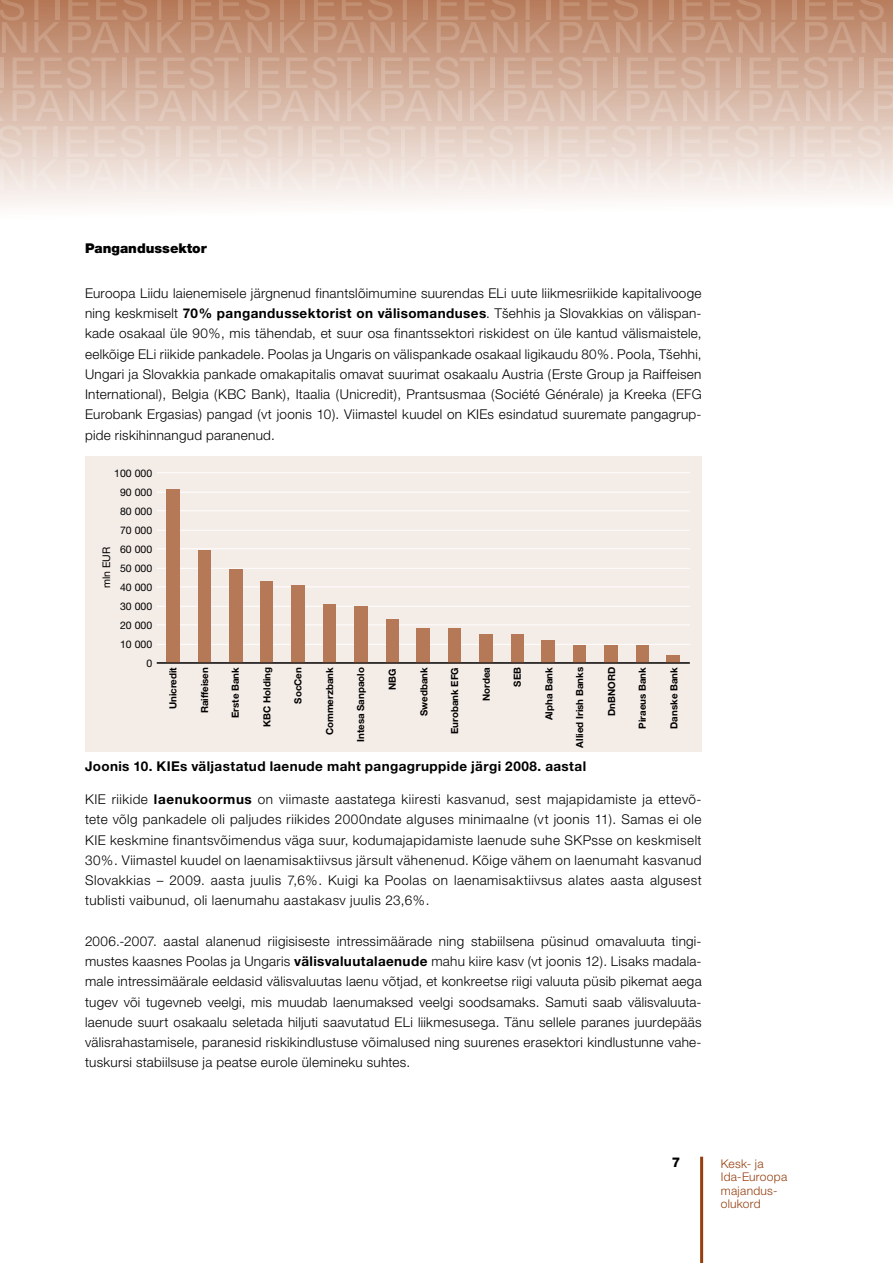
<style>
.page{position:relative;width:893px;height:1263px;background:#fff}
.page>*{position:absolute;margin:0;border:0;box-sizing:border-box;transform-origin:0 0}
.t1{font:300 13.5px/20.2px "Helvetica Neue";letter-spacing:.02em;color:#000;text-align:justify}
.t2{font:700 13.5px "Helvetica Neue";letter-spacing:.03em;color:#000}
.t3{font:900 13.5px "Helvetica Neue";color:#000}
.t4{font:800 13.5px "Helvetica Neue";color:#000}
.t5{font:300 12px/13.5px "Helvetica Neue";letter-spacing:.025em;color:#953f10}
.t6{font:10.5px "Helvetica Neue";color:#000}
.t7{font:700 9.75px "Helvetica Neue";color:#000}
.s1{font-weight:700}
</style>
<div class="page">
<div style="left:0;top:0;width:893px;height:221px;background:#fcf9f8"></div>
<hr style="left:700px;top:1157px;width:3px;height:106px;background:#953f10">
<svg style="left:0;top:0;width:893px;height:190px;background:#d7b7a6"></svg>
<div style="left:85px;top:456px;width:617px;height:296px;background:#f4ece7"></div>
<hr style="left:157px;top:644px;width:532px;height:1px;background:#fff">
<hr style="left:157px;top:624px;width:532px;height:1px;background:#fff">
<hr style="left:157px;top:606px;width:532px;height:1px;background:#fff">
<hr style="left:157px;top:586px;width:532px;height:1px;background:#fff">
<hr style="left:157px;top:568px;width:532px;height:1px;background:#fff">
<hr style="left:157px;top:548px;width:532px;height:1px;background:#fff">
<hr style="left:157px;top:530px;width:532px;height:1px;background:#fff">
<hr style="left:157px;top:510px;width:532px;height:1px;background:#fff">
<hr style="left:157px;top:492px;width:532px;height:1px;background:#fff">
<hr style="left:157px;top:472px;width:532px;height:1px;background:#fff">
<div style="left:166px;top:490px;width:14px;height:173px;background:#b57958"></div>
<div style="left:198px;top:550px;width:13px;height:113px;background:#b57958"></div>
<div style="left:229px;top:570px;width:13px;height:93px;background:#b57958"></div>
<div style="left:261px;top:581px;width:12px;height:82px;background:#b57958"></div>
<div style="left:291px;top:585px;width:14px;height:78px;background:#b57958"></div>
<div style="left:323px;top:604px;width:13px;height:59px;background:#b57958"></div>
<div style="left:354px;top:606px;width:14px;height:57px;background:#b57958"></div>
<div style="left:386px;top:619px;width:12px;height:44px;background:#b57958"></div>
<div style="left:416px;top:629px;width:14px;height:34px;background:#b57958"></div>
<div style="left:448px;top:629px;width:13px;height:34px;background:#b57958"></div>
<div style="left:479px;top:634px;width:14px;height:29px;background:#b57958"></div>
<div style="left:511px;top:634px;width:12px;height:29px;background:#b57958"></div>
<div style="left:542px;top:640px;width:13px;height:23px;background:#b57958"></div>
<div style="left:573px;top:646px;width:13px;height:17px;background:#b57958"></div>
<div style="left:604px;top:646px;width:14px;height:17px;background:#b57958"></div>
<div style="left:636px;top:646px;width:12px;height:17px;background:#b57958"></div>
<div style="left:667px;top:655px;width:13px;height:8px;background:#b57958"></div>
<hr style="left:157px;top:662px;width:532px;height:1px;background:#000">
<p class="t3" style="left:85px;top:240px;width:123px">Pangandussektor</p>
<p class="t1" style="left:85px;top:283px;width:618px">Euroopa Liidu laienemisele järgnenud finantslõimumine suurendas ELi uute liikmesriikide kapitalivooge ning keskmiselt <span class="s1">70% pangandussektorist on välisomanduses</span>. Tšehhis ja Slovakkias on välispan&shy;kade osakaal üle 90%, mis tähendab, et suur osa finantssektori riskidest on üle kantud välismaistele, eelkõige ELi riikide pankadele. Poolas ja Ungaris on välispankade osakaal ligikaudu 80%. Poola, Tšehhi, Ungari ja Slovakkia pankade omakapitalis omavat suurimat osakaalu Austria (Erste Group ja Raiffeisen International), Belgia (KBC Bank), Itaalia (Unicredit), Prantsusmaa (Société Générale) ja Kreeka (EFG Eurobank Ergasias) pangad (vt joonis 10). Viimastel kuudel on KIEs esindatud suuremate pangagrup&shy;pide riskihinnangud paranenud.</p>
<p class="t6" style="left:114px;top:467px;width:39px">100 000</p>
<p class="t6" style="left:120px;top:486px;width:34px">90 000</p>
<p class="t6" style="left:120px;top:505px;width:34px">80 000</p>
<p class="t6" style="left:100px;top:588px;width:43px;rotate:-90deg">mln EUR</p>
<p class="t6" style="left:120px;top:524px;width:34px">70 000</p>
<p class="t6" style="left:120px;top:543px;width:34px">60 000</p>
<p class="t6" style="left:120px;top:562px;width:34px">50 000</p>
<p class="t6" style="left:120px;top:581px;width:34px">40 000</p>
<p class="t6" style="left:120px;top:600px;width:34px">30 000</p>
<p class="t6" style="left:120px;top:619px;width:34px">20 000</p>
<p class="t6" style="left:120px;top:638px;width:34px">10 000</p>
<p class="t6" style="left:146px;top:657px;width:7px">0</p>
<p class="t7" style="left:167px;top:709px;width:44px;rotate:-90deg">Unicredit</p>
<p class="t7" style="left:199px;top:713px;width:48px;rotate:-90deg">Raiffeisen</p>
<p class="t7" style="left:229px;top:718px;width:52px;rotate:-90deg">Erste Bank</p>
<p class="t7" style="left:261px;top:727px;width:61px;rotate:-90deg">KBC Holding</p>
<p class="t7" style="left:292px;top:704px;width:38px;rotate:-90deg">SocCen</p>
<p class="t7" style="left:324px;top:735px;width:70px;rotate:-90deg">Commerzbank</p>
<p class="t7" style="left:354px;top:742px;width:76px;rotate:-90deg">Intesa Sanpaolo</p>
<p class="t7" style="left:386px;top:690px;width:23px;rotate:-90deg">NBG</p>
<p class="t7" style="left:418px;top:716px;width:50px;rotate:-90deg">Swedbank</p>
<p class="t7" style="left:449px;top:734px;width:68px;rotate:-90deg">Eurobank EFG</p>
<p class="t7" style="left:480px;top:701px;width:35px;rotate:-90deg">Nordea</p>
<p class="t7" style="left:511px;top:687px;width:21px;rotate:-90deg">SEB</p>
<p class="t7" style="left:543px;top:720px;width:55px;rotate:-90deg">Alpha Bank</p>
<p class="t7" style="left:574px;top:748px;width:82px;rotate:-90deg">Allied Irish Banks</p>
<p class="t7" style="left:605px;top:716px;width:50px;rotate:-90deg">DnBNORD</p>
<p class="t7" style="left:636px;top:729px;width:63px;rotate:-90deg">Piraeus Bank</p>
<p class="t7" style="left:668px;top:729px;width:63px;rotate:-90deg">Danske Bank</p>
<p class="t2" style="left:85px;top:758px;width:503px">Joonis 10. KIEs väljastatud laenude maht pangagruppide järgi 2008. aastal</p>
<p class="t1" style="left:85px;top:789px;width:618px">KIE riikide <span class="s1">laenukoormus</span> on viimaste aastatega kiiresti kasvanud, sest majapidamiste ja ettevõ&shy;tete võlg pankadele oli paljudes riikides 2000ndate alguses minimaalne (vt joonis 11). Samas ei ole KIE keskmine finantsvõimendus väga suur, kodumajapidamiste laenude suhe SKPsse on keskmiselt 30%. Viimastel kuudel on laenamisaktiivsus järsult vähenenud. Kõige vähem on laenumaht kasvanud Slovakkias – 2009. aasta juulis 7,6%. Kuigi ka Poolas on laenamisaktiivsus alates aasta algusest tublisti vaibunud, oli laenumahu aastakasv juulis 23,6%.</p>
<p class="t1" style="left:85px;top:931px;width:618px">2006.-2007. aastal alanenud riigisiseste intressimäärade ning stabiilsena püsinud omavaluuta tingi&shy;mustes kaasnes Poolas ja Ungaris <span class="s1">välisvaluutalaenude</span> mahu kiire kasv (vt joonis 12). Lisaks madala&shy;male intressimäärale eeldasid välisvaluutas laenu võtjad, et konkreetse riigi valuuta püsib pikemat aega tugev või tugevneb veelgi, mis muudab laenumaksed veelgi soodsamaks. Samuti saab välisvaluuta&shy;laenude suurt osakaalu seletada hiljuti saavutatud ELi liikmesusega. Tänu sellele paranes juurdepääs välisrahastamisele, paranesid riskikindlustuse võimalused ning suurenes erasektori kindlustunne vahe&shy;tuskursi stabiilsuse ja peatse eurole ülemineku suhtes.</p>
<p class="t4" style="left:672px;top:1154px;width:10px">7</p>
<p class="t5" style="left:721px;top:1156px;width:68px">Kesk- ja<br>Ida-Euroopa majandus&shy;olukord</p>
</div>
